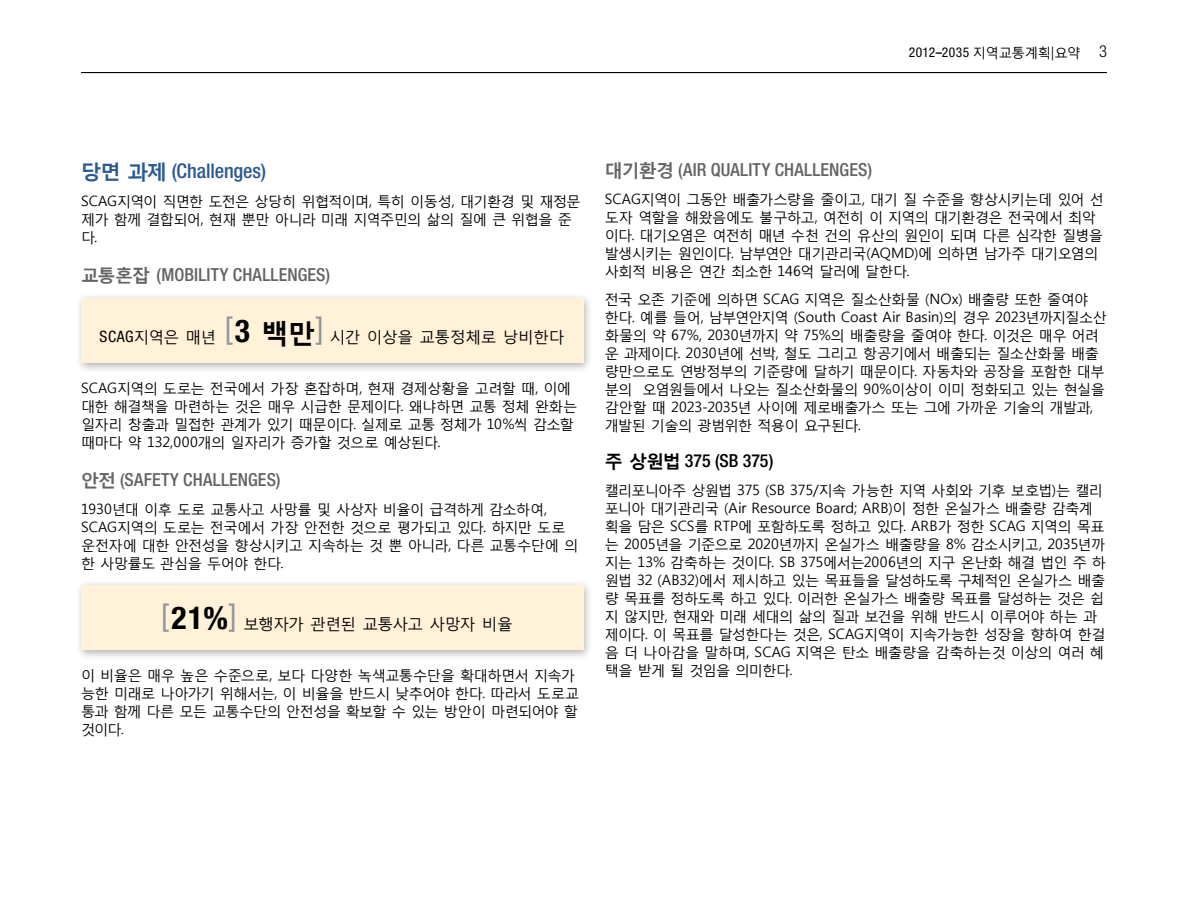
<style>
.page{position:relative;width:1188px;height:918px;background:#fff}
.page>*{position:absolute;margin:0;border:0;box-sizing:border-box;transform-origin:0 0}
.t1{font:500 condensed 20.25px "Helvetica Neue LT Std";color:#2a5991}
.t2{font:500 condensed 18px "Helvetica Neue LT Std";letter-spacing:.01em;color:#636466}
.t3{font:500 condensed 18px "Helvetica Neue LT Std";color:#000}
.t4{font:15.75px "Malgun Gothic";letter-spacing:-.035em;color:#000}
.t5{font:14.25px/18px "Malgun Gothic";letter-spacing:-.045em;color:#000}
.t6{font:13.5px "Malgun Gothic";letter-spacing:-.035em;color:#000}
.s1{font-family:"Helvetica Neue LT Std";font-stretch:condensed}
.s2{font-family:"Helvetica Neue LT Std";font-weight:500;font-stretch:condensed}
.s3{font-family:"Helvetica Neue LT Std";font-weight:300;font-stretch:condensed;font-size:16.5px}
.s4{font-family:"Malgun Gothic";font-weight:700;font-stretch:normal}
.s5{font-family:"Helvetica Neue LT Std";font-weight:700;font-stretch:condensed;font-size:31.5px}
.s6{font-weight:700;font-size:27px}
</style>
<div class="page">
<hr style="left:81px;top:72px;width:1026px;height:1px;background:#000">
<div style="left:75px;top:292px;width:519px;height:82px;background:#000;opacity:.3"></div>
<div style="left:81px;top:298px;width:502px;height:65px;background:#fff2d8"></div>
<div style="left:75px;top:579px;width:519px;height:82px;background:#000;opacity:.3"></div>
<div style="left:81px;top:585px;width:502px;height:65px;background:#fff2d8"></div>
<p class="t6" style="left:909px;top:44px;width:200px"><span class="s1">2012</span><span class="s2">–</span><span class="s1">2035</span> 지역교통계획|요약 <span class="s3">3</span></p>
<h1 class="t1" style="left:81px;top:159px;width:186px"><span class="s4">당면 과제</span> (CHALLENGES)</h1>
<p class="t5" style="left:81px;top:192px;width:501px">SCAG지역이 직면한 도전은 상당히 위협적이며, 특히 이동성, 대기환경 및 재정문 제가 함께 결합되어, 현재 뿐만 아니라 미래 지역주민의 삶의 질에 큰 위협을 준 다.</p>
<p class="t2" style="left:81px;top:264px;width:251px"><span class="s4">교통혼잡</span> (MOBILITY CHALLENGES)</p>
<p class="t4" style="left:100px;top:327px;width:466px"><span class="s1">SCAG</span>지역은 매년 <sup>[</sup><span class="s5">3</span> <span class="s6">백만</span><sup>]</sup> 시간 이상을 교통정체로 낭비한다</p>
<p class="t5" style="left:81px;top:379px;width:498px">SCAG지역의 도로는 전국에서 가장 혼잡하며, 현재 경제상황을 고려할 때, 이에 대한 해결책을 마련하는 것은 매우 시급한 문제이다. 왜냐하면 교통 정체 완화는 일자리 창출과 밀접한 관계가 있기 때문이다. 실제로 교통 정체가 10%씩 감소할 때마다 약 132,000개의 일자리가 증가할 것으로 예상된다.</p>
<p class="t2" style="left:81px;top:469px;width:201px"><span class="s4">안전</span> (SAFETY CHALLENGES)</p>
<p class="t5" style="left:81px;top:500px;width:499px">1930년대 이후 도로 교통사고 사망률 및 사상자 비율이 급격하게 감소하여, SCAG지역의 도로는 전국에서 가장 안전한 것으로 평가되고 있다. 하지만 도로 운전자에 대한 안전성을 향상시키고 지속하는 것 뿐 아니라, 다른 교통수단에 의 한 사망률도 관심을 두어야 한다.</p>
<p class="t4" style="left:161px;top:614px;width:353px"><sup>[</sup><span class="s5">21%</span><sup>]</sup> 보행자가 관련된 교통사고 사망자 비율</p>
<p class="t5" style="left:81px;top:666px;width:500px">이 비율은 매우 높은 수준으로, 보다 다양한 녹색교통수단을 확대하면서 지속가 능한 미래로 나아가기 위해서는, 이 비율을 반드시 낮추어야 한다. 따라서 도로교 통과 함께 다른 모든 교통수단의 안전성을 확보할 수 있는 방안이 마련되어야 할 것이다.</p>
<p class="t2" style="left:605px;top:159px;width:269px"><span class="s4">대기환경</span> (AIR QUALITY CHALLENGES)</p>
<p class="t5" style="left:605px;top:190px;width:501px">SCAG지역이 그동안 배출가스량을 줄이고, 대기 질 수준을 향상시키는데 있어 선 도자 역할을 해왔음에도 불구하고, 여전히 이 지역의 대기환경은 전국에서 최악 이다. 대기오염은 여전히 매년 수천 건의 유산의 원인이 되며 다른 심각한 질병을 발생시키는 원인이다. 남부연안 대기관리국(AQMD)에 의하면 남가주 대기오염의 사회적 비용은 연간 최소한 146억 달러에 달한다.</p>
<p class="t5" style="left:605px;top:290px;width:504px">전국 오존 기준에 의하면 SCAG 지역은 질소산화물 (NOx) 배출량 또한 줄여야 한다. 예를 들어, 남부연안지역 (South Coast Air Basin)의 경우 2023년까지질소산 화물의 약 67%, 2030년까지 약 75%의 배출량을 줄여야 한다. 이것은 매우 어려 운 과제이다. 2030년에 선박, 철도 그리고 항공기에서 배출되는 질소산화물 배출 량만으로도 연방정부의 기준량에 달하기 때문이다. 자동차와 공장을 포함한 대부 분의 오염원들에서 나오는 질소산화물의 90%이상이 이미 정화되고 있는 현실을 감안할 때 2023-2035년 사이에 제로배출가스 또는 그에 가까운 기술의 개발과, 개발된 기술의 광범위한 적용이 요구된다.</p>
<p class="t3" style="left:605px;top:450px;width:170px"><span class="s4">주 상원법</span> 375 (SB 375)</p>
<p class="t5" style="left:605px;top:481px;width:503px">캘리포니아주 상원법 375 (SB 375/지속 가능한 지역 사회와 기후 보호법)는 캘리 포니아 대기관리국 (Air Resource Board; ARB)이 정한 온실가스 배출량 감축계 획을 담은 SCS를 RTP에 포함하도록 정하고 있다. ARB가 정한 SCAG 지역의 목표 는 2005년을 기준으로 2020년까지 온실가스 배출량을 8% 감소시키고, 2035년까 지는 13% 감축하는 것이다. SB 375에서는2006년의 지구 온난화 해결 법인 주 하 원법 32 (AB32)에서 제시하고 있는 목표들을 달성하도록 구체적인 온실가스 배출 량 목표를 정하도록 하고 있다. 이러한 온실가스 배출량 목표를 달성하는 것은 쉽 지 않지만, 현재와 미래 세대의 삶의 질과 보건을 위해 반드시 이루어야 하는 과 제이다. 이 목표를 달성한다는 것은, SCAG지역이 지속가능한 성장을 향하여 한걸 음 더 나아감을 말하며, SCAG 지역은 탄소 배출량을 감축하는것 이상의 여러 혜 택을 받게 될 것임을 의미한다.</p>
</div>
